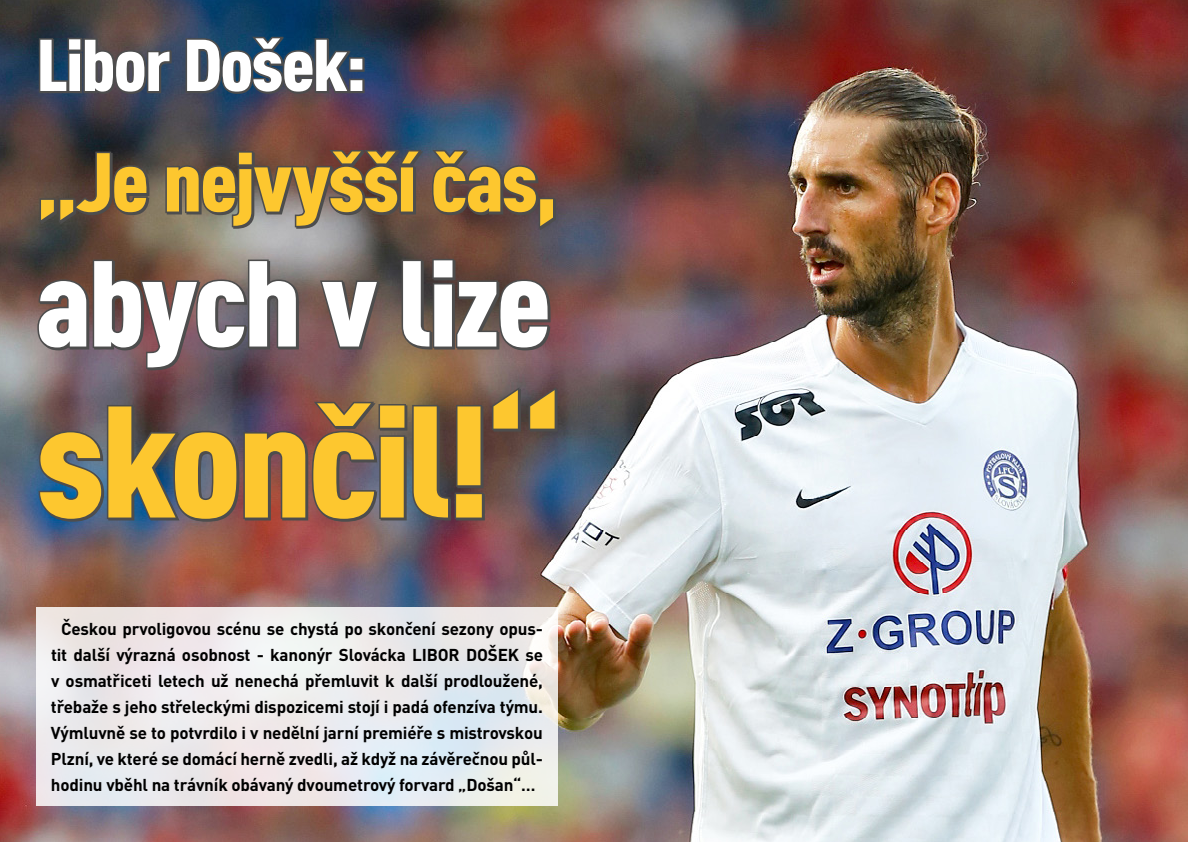
<style>
.page{position:relative;width:1188px;height:842px;background:#fff}
.page>*{position:absolute;margin:0;border:0;box-sizing:border-box;transform-origin:0 0}
.t1{font:900 condensed 156px "DIN Pro";letter-spacing:-.03em;color:#fdc72f;scale:1.1 1}
.t2{font:900 condensed 120px "DIN Pro";letter-spacing:-.03em;color:#fff;scale:1.1 1}
.t3{font:900 condensed 82px "DIN Pro";letter-spacing:-.025em;color:#fdc72f;scale:1.1 1}
.t4{font:900 condensed 72px "DIN Pro";letter-spacing:-.025em;color:#fff;scale:1.1 1}
.t5{font:700 17px/26px "DIN Pro";letter-spacing:-.01em;color:#000;text-align:center}
</style>
<div class="page">
<img style="left:0;top:0;width:1188px;height:842px">
<svg style="left:36px;top:607px;width:522px;height:199px;background:#eaeaec"></svg>
<svg style="left:37px;top:36px;width:136px;height:60px;background:#414854"></svg>
<svg style="left:184px;top:34px;width:182px;height:62px;background:#32465c"></svg>
<svg style="left:38px;top:150px;width:113px;height:77px;background:#52453e"></svg>
<svg style="left:164px;top:147px;width:395px;height:86px;background:#655653"></svg>
<svg style="left:36px;top:258px;width:264px;height:114px;background:#6c5757"></svg>
<svg style="left:318px;top:278px;width:64px;height:73px;background:#6d5753"></svg>
<svg style="left:400px;top:257px;width:152px;height:95px;background:#5e4d47"></svg>
<img style="left:37px;top:384px;width:522px;height:139px">
<h3 class="t4" style="left:36px;top:21px;width:302px">Libor Došek:</h3>
<h3 class="t3" style="left:36px;top:131px;width:476px">„Je nejvyšší čas,</h3>
<h2 class="t2" style="left:36px;top:229px;width:470px">abych v lize</h2>
<h1 class="t1" style="left:36px;top:365px;width:482px">skončil!“</h1>
<p class="t5" style="left:51px;top:615px;width:494px">Českou prvoligovou scénu se chystá po skončení sezony opus&shy;tit další výrazná osobnost - kanonýr Slovácka LIBOR DOŠEK se v osmatřiceti letech už nenechá přemluvit k další prodloužené, třebaže s jeho střeleckými dispozicemi stojí i padá ofenzíva týmu.<br>Výmluvně se to potvrdilo i v nedělní jarní premiéře s mistrovskou Plzní, ve které se domácí herně zvedli, až když na závěrečnou půl&shy;hodinu vběhl na trávník obávaný dvoumetrový forvard „Došan“…</p>
</div>
